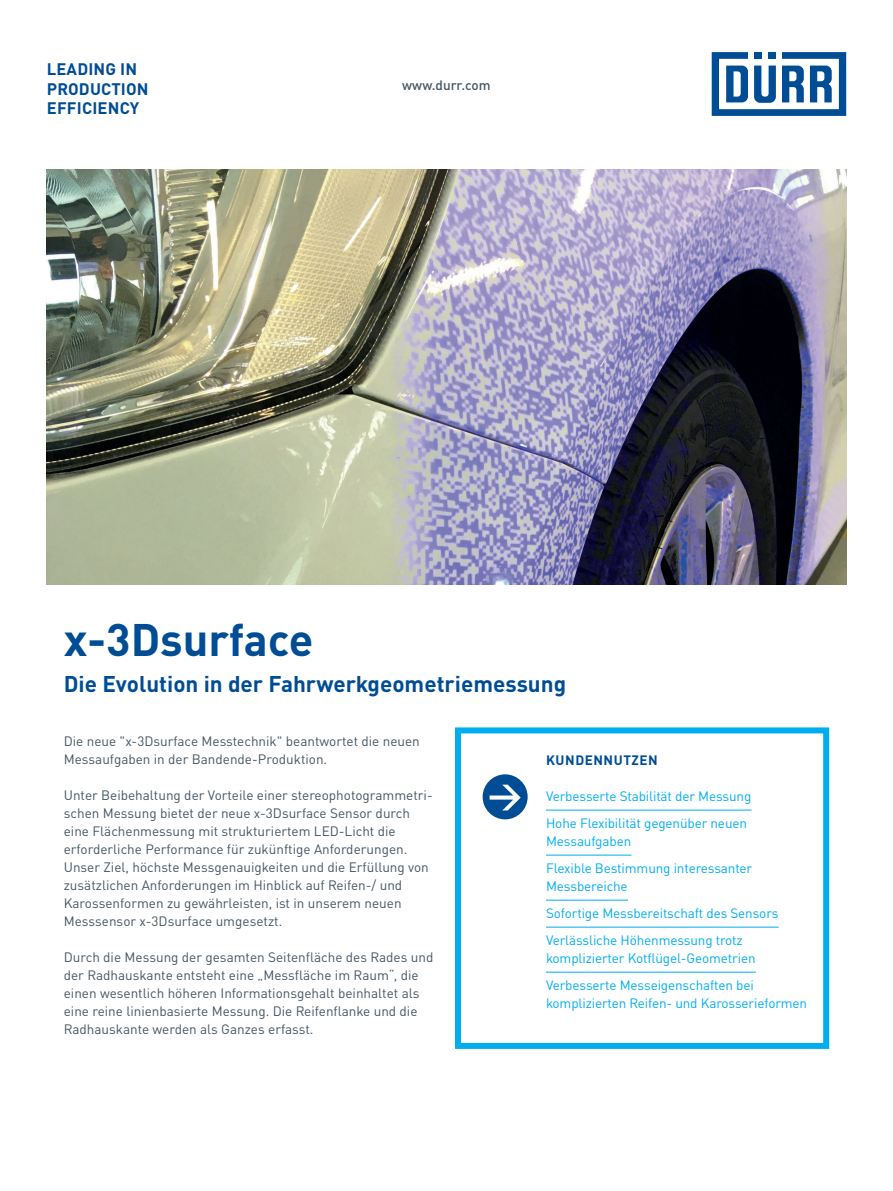
<style>
.page{position:relative;width:893px;height:1191px;background:#fff}
.page>*{position:absolute;margin:0;border:0;box-sizing:border-box;transform-origin:0 0}
.t1{font:700 45px "DIN Pro";color:#014d95}
.t2{font:700 22.5px "DIN Pro";color:#014d95}
.t3{font:700 16.5px/19.5px "DIN Pro";letter-spacing:.01em;color:#014d95}
.t4{font:13.5px/18px "DIN Pro";color:#465664}
.t5{font:13.5px/27px "DIN Pro";letter-spacing:-.01em;color:#00aeef}
.t6{font:500 13.5px "DIN Pro";color:#465664}
.t7{font:700 13.5px "DIN Pro";letter-spacing:.04em;color:#014d95}
</style>
<div class="page">
<svg style="left:712px;top:52px;width:134px;height:64px"></svg>
<hr style="left:546px;top:810px;width:205px;height:1px;background:#00aeef">
<hr style="left:546px;top:855px;width:85px;height:1px;background:#00aeef">
<hr style="left:546px;top:900px;width:82px;height:1px;background:#00aeef">
<hr style="left:546px;top:927px;width:233px;height:1px;background:#00aeef">
<hr style="left:546px;top:972px;width:210px;height:1px;background:#00aeef">
<div style="left:455px;top:727px;width:374px;height:322px;border:6px solid #00aeef"></div>
<div style="left:483px;top:774px;width:45px;height:45px;background:#014d95;border-radius:50%"></div>
<svg style="left:490px;top:784px;width:31px;height:26px"></svg>
<img style="left:47px;top:170px;width:799px;height:414px">
<p class="t3" style="left:47px;top:58px;width:103px">LEADING IN<br>PRODUCTION<br>EFFICIENCY</p>
<p class="t6" style="left:402px;top:75px;width:90px">www.durr.com</p>
<h1 class="t1" style="left:64px;top:604px;width:251px">x-3Dsurface</h1>
<h2 class="t2" style="left:64px;top:666px;width:504px">Die Evolution in der Fahrwerkgeometriemessung</h2>
<p class="t4" style="left:64px;top:730px;width:358px">Die neue "x-3Dsurface Messtechnik" beantwortet die neuen<br>Messaufgaben in der Bandende-Produktion.</p>
<p class="t4" style="left:64px;top:784px;width:370px">Unter Beibehaltung der Vorteile einer stereophotogrammetri&shy;schen Messung bietet der neue x-3Dsurface Sensor durch eine Flächenmessung mit strukturiertem LED-Licht die erforderliche Performance für zukünftige Anforderungen.<br>Unser Ziel, höchste Messgenauigkeiten und die Erfüllung von zusätzlichen Anforderungen im Hinblick auf Reifen-/ und Karossenformen zu gewährleisten, ist in unserem neuen Messsensor x-3Dsurface umgesetzt.</p>
<p class="t4" style="left:64px;top:946px;width:371px">Durch die Messung der gesamten Seitenfläche des Rades und der Radhauskante entsteht eine „Messfläche im Raum“, die einen wesentlich höheren Informationsgehalt beinhaltet als eine reine linienbasierte Messung. Die Reifenflanke und die Radhauskante werden als Ganzes erfasst.</p>
<p class="t7" style="left:546px;top:750px;width:113px">KUNDENNUTZEN</p>
<p class="t5" style="left:546px;top:781px;width:207px">Verbesserte Stabilität der Messung<br>Hohe Flexibilität gegenüber neuen</p>
<p class="t5" style="left:546px;top:826px;width:208px">Messaufgaben<br>Flexible Bestimmung interessanter</p>
<p class="t5" style="left:546px;top:871px;width:234px">Messbereiche<br>Sofortige Messbereitschaft des Sensors<br>Verlässliche Höhenmessung trotz</p>
<p class="t5" style="left:546px;top:943px;width:211px">komplizierter Kotflügel-Geometrien<br>Verbesserte Messeigenschaften bei</p>
<p class="t5" style="left:546px;top:988px;width:263px">komplizierten Reifen- und Karosserieformen</p>
</div>
